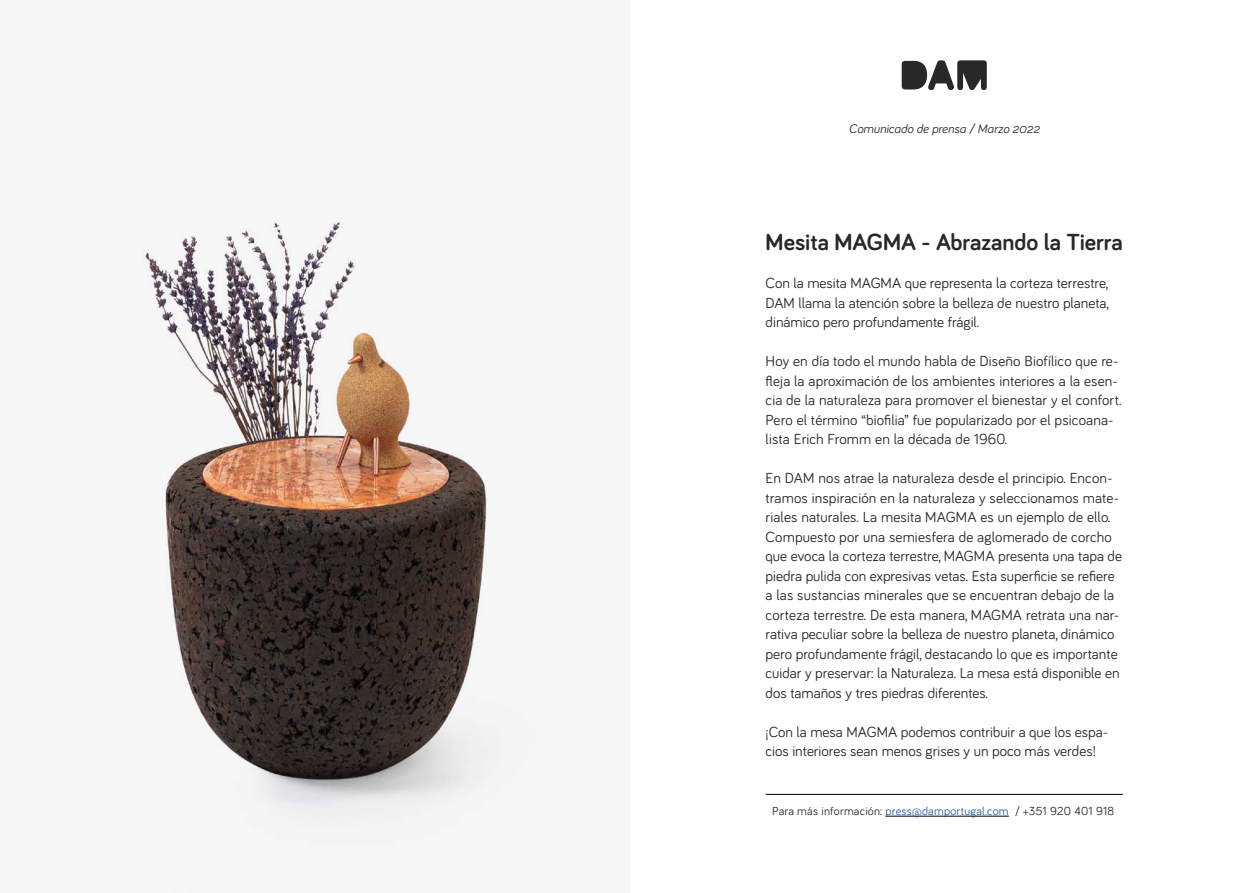
<style>
.page{position:relative;width:1259px;height:893px;background:#fff}
.page>*{position:absolute;margin:0;border:0;box-sizing:border-box;transform-origin:0 0}
.t1{font:700 24px "Bariol";color:#292829}
.t2{font:15px/19.5px "Bariol";letter-spacing:.005em;color:#292829}
.t3{font:italic 12.75px "Bariol";color:#292829}
.t4{font:12px "Bariol";letter-spacing:.02em;color:#292829}
.s1{color:#215e9e}
</style>
<div class="page">
<svg style="left:901px;top:60px;width:85px;height:30px"></svg>
<hr style="left:765px;top:794px;width:358px;height:1px;background:#000">
<hr style="left:885px;top:816px;width:123px;height:1px;background:#000">
<img style="left:137px;top:217px;width:381px;height:676px">
<p class="t3" style="left:849px;top:120px;width:192px">Comunicado de prensa / Marzo 2022</p>
<h1 class="t1" style="left:765px;top:226px;width:358px">Mesita MAGMA - Abrazando la Tierra</h1>
<p class="t2" style="left:765px;top:272px;width:345px;text-align:justify">Con la mesita MAGMA que representa la corteza terrestre, DAM llama la atención sobre la belleza de nuestro planeta, dinámico pero profundamente frágil.</p>
<p class="t2" style="left:765px;top:350px;width:357px">Hoy en día todo el mundo habla de Diseño Biofílico que re&shy;fleja la aproximación de los ambientes interiores a la esen&shy;cia de la naturaleza para promover el bienestar y el confort.<br>Pero el término “biofilia” fue popularizado por el psicoana&shy;lista Erich Fromm en la década de 1960.</p>
<p class="t2" style="left:765px;top:467px;width:358px">En DAM nos atrae la naturaleza desde el principio. Encon&shy;tramos inspiración en la naturaleza y seleccionamos mate&shy;riales naturales. La mesita MAGMA es un ejemplo de ello.<br>Compuesto por una semiesfera de aglomerado de corcho que evoca la corteza terrestre, MAGMA presenta una tapa de piedra pulida con expresivas vetas. Esta superficie se refiere a las sustancias minerales que se encuentran debajo de la corteza terrestre. De esta manera, MAGMA retrata una nar&shy;rativa peculiar sobre la belleza de nuestro planeta, dinámico pero profundamente frágil, destacando lo que es importante cuidar y preservar: la Naturaleza. La mesa está disponible en dos tamaños y tres piedras diferentes.</p>
<p class="t2" style="left:765px;top:721px;width:344px">¡Con la mesa MAGMA podemos contribuir a que los espa&shy;cios interiores sean menos grises y un poco más verdes!</p>
<p class="t4" style="left:772px;top:802px;width:343px">Para más información: <span class="s1">press@damportugal.com</span> / +351 920 401 918</p>
</div>
